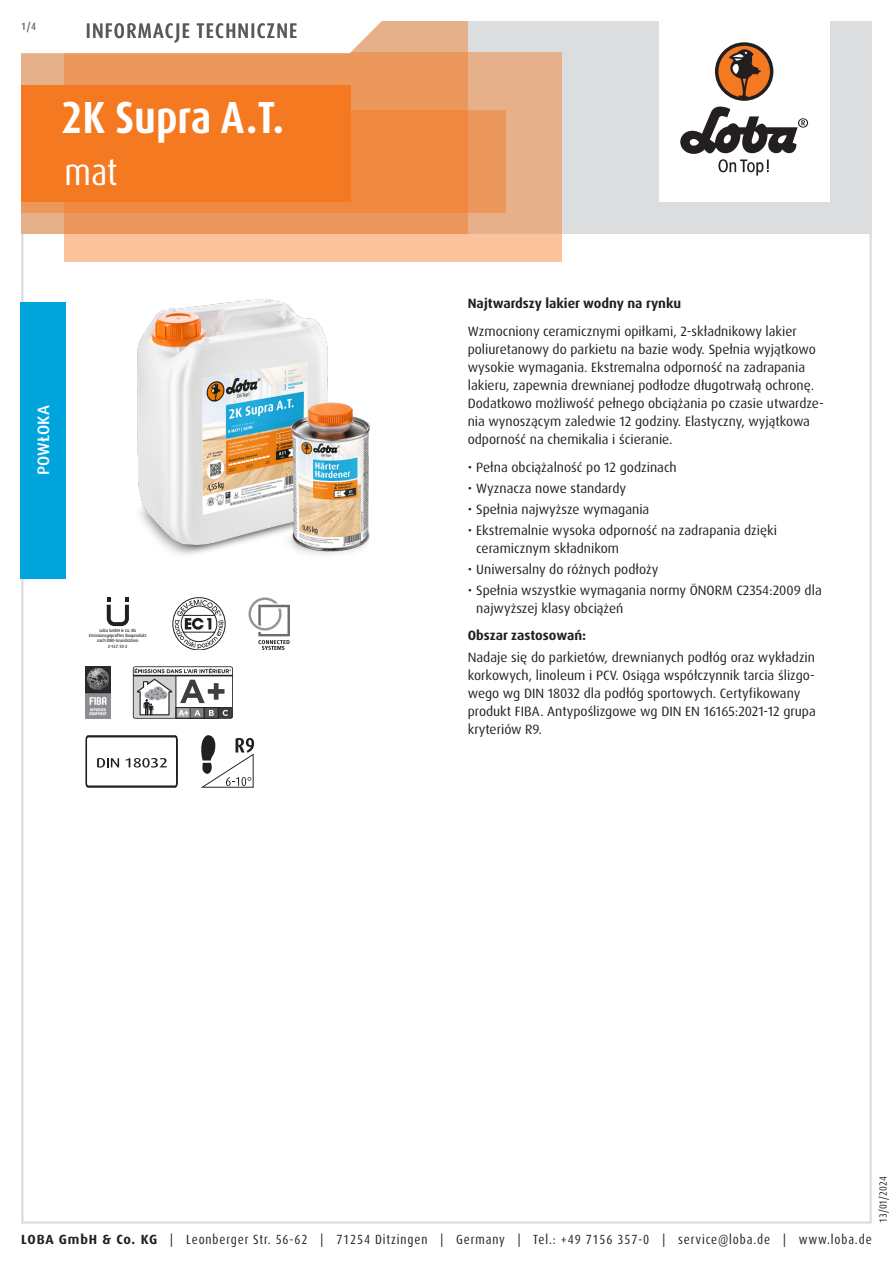
<style>
.page{position:relative;width:893px;height:1263px;background:#fff}
.page>*{position:absolute;margin:0;border:0;box-sizing:border-box;transform-origin:0 0}
.Produktname_weiss{font:700 condensed 45px "Dax Pro";color:#fff}
.Variante_weiss{font:condensed 37.5px "Dax Pro";color:#fff}
.TI{font:500 condensed 21px "Dax Pro";letter-spacing:.06em;color:#57585a}
.Produktart_Versiegelung{font:500 16.5px "Dax Pro";letter-spacing:.01em;color:#fff}
.Text{font:13.5px/18px "Dax Pro";color:#231f20}
.Text_Bold{font:700 13.5px "Dax Pro";color:#231f20}
.t1{font:condensed 13.35px "Dax Pro";letter-spacing:.065em;color:#231f20}
.t2{font:condensed 10.5px "Dax Pro";color:#231f20}
.t3{font:500 condensed 10.5px "Dax Pro";color:#57585a}
.t4{font:500 expanded 4.5px/5.2px "Dax Pro";color:#231f20;text-align:center;scale:.82 1}
.s1{font-weight:700;font-stretch:normal}
</style>
<div class="page">
<svg style="left:107px;top:597px;width:22px;height:29px"></svg>
<svg style="left:173px;top:597px;width:52px;height:53px"></svg>
<svg style="left:248px;top:597px;width:42px;height:53px"></svg>
<img style="left:85px;top:666px;width:26px;height:53px">
<svg style="left:133px;top:666px;width:100px;height:53px"></svg>
<svg style="left:86px;top:735px;width:91px;height:52px"></svg>
<svg style="left:201px;top:735px;width:53px;height:53px"></svg>
<img style="left:137px;top:299px;width:233px;height:256px">
<div style="left:20px;top:302px;width:46px;height:276px;background:#00a4dc"></div>
<div style="left:21px;top:21px;width:851px;height:213px;background:#dcdddf"></div>
<div style="left:659px;top:0;width:170px;height:202px;background:#fff"></div>
<svg style="left:680px;top:106px;width:128px;height:70px"></svg>
<div style="left:715px;top:42px;width:58px;height:59px;background:#231f20;border-radius:50%"></div>
<svg style="left:718px;top:45px;width:52px;height:52px"></svg>
<div style="left:64px;top:52px;width:497px;height:209px;background:linear-gradient(to right,#fec79f,#efb992)"></div>
<div style="left:21px;top:111px;width:485px;height:102px;background:#ec975b"></div>
<svg style="left:21px;top:21px;width:447px;height:213px;background:#ec9355"></svg>
<svg style="left:21px;top:21px;width:411px;height:34px;background:#faede4"></svg>
<div style="left:21px;top:85px;width:330px;height:117px;background:#f47921"></div>
<p class="t3" style="left:21px;top:19px;width:16px">1/4</p>
<p class="TI" style="left:86px;top:17px;width:213px">INFORMACJE TECHNICZNE</p>
<p class="Produktname_weiss" style="left:61px;top:89px;width:225px">2K Supra A.T.</p>
<p class="Variante_weiss" style="left:65px;top:148px;width:55px">mat</p>
<p class="Produktart_Versiegelung" style="left:33px;top:475px;width:72px;rotate:-90deg">POWŁOKA</p>
<p class="t4" style="left:89px;top:628px;width:71px">Loba GmbH &amp; Co. KG<br>Emissionsgeprüftes Bauprodukt nach DIBt-Grundsätzen<br>Z-157.10-2</p>
<p class="Text_Bold" style="left:468px;top:295px;width:215px">Najtwardszy lakier wodny na rynku</p>
<p class="Text" style="left:468px;top:323px;width:358px">Wzmocniony ceramicznymi opiłkami, 2-składnikowy lakier poliuretanowy do parkietu na bazie wody. Spełnia wyjątkowo wysokie wymagania. Ekstremalna odporność na zadrapania lakieru, zapewnia drewnianej podłodze długotrwałą ochronę.<br>Dodatkowo możliwość pełnego obciążania po czasie utwardze&shy;nia wynoszącym zaledwie 12 godziny. Elastyczny, wyjątkowa odporność na chemikalia i ścieranie.</p>
<p class="Text" style="left:468px;top:458px;width:211px">• Pełna obciążalność po 12 godzinach</p>
<p class="Text" style="left:468px;top:479px;width:160px">• Wyznacza nowe standardy</p>
<p class="Text" style="left:468px;top:500px;width:183px">• Spełnia najwyższe wymagania</p>
<p class="Text" style="left:476px;top:521px;width:302px;text-indent:-9px">• Ekstremalnie wysoka odporność na zadrapania dzięki ceramicznym składnikom</p>
<p class="Text" style="left:468px;top:560px;width:192px">• Uniwersalny do różnych podłoży</p>
<p class="Text" style="left:476px;top:581px;width:347px;text-indent:-9px">• Spełnia wszystkie wymagania normy ÖNORM C2354:2009 dla najwyższej klasy obciążeń</p>
<p class="Text_Bold" style="left:468px;top:627px;width:120px">Obszar zastosowań:</p>
<p class="Text" style="left:468px;top:648px;width:350px">Nadaje się do parkietów, drewnianych podłóg oraz wykładzin korkowych, linoleum i PCV. Osiąga współczynnik tarcia ślizgo&shy;wego wg DIN 18032 dla podłóg sportowych. Certyfikowany produkt FIBA. Antypoślizgowe wg DIN EN 16165:2021-12 grupa kryteriów R9.</p>
<p class="t2" style="left:876px;top:1222px;width:48px;rotate:-90deg">13/01/2024</p>
<p class="t1" style="left:21px;top:1230px;width:852px"><span class="s1">LOBA GmbH &amp; Co. KG</span> | Leonberger Str. 56-62 | 71254 Ditzingen | Germany | Tel.: +49 7156 357-0 | service@loba.de | www.loba.de</p>
</div>
